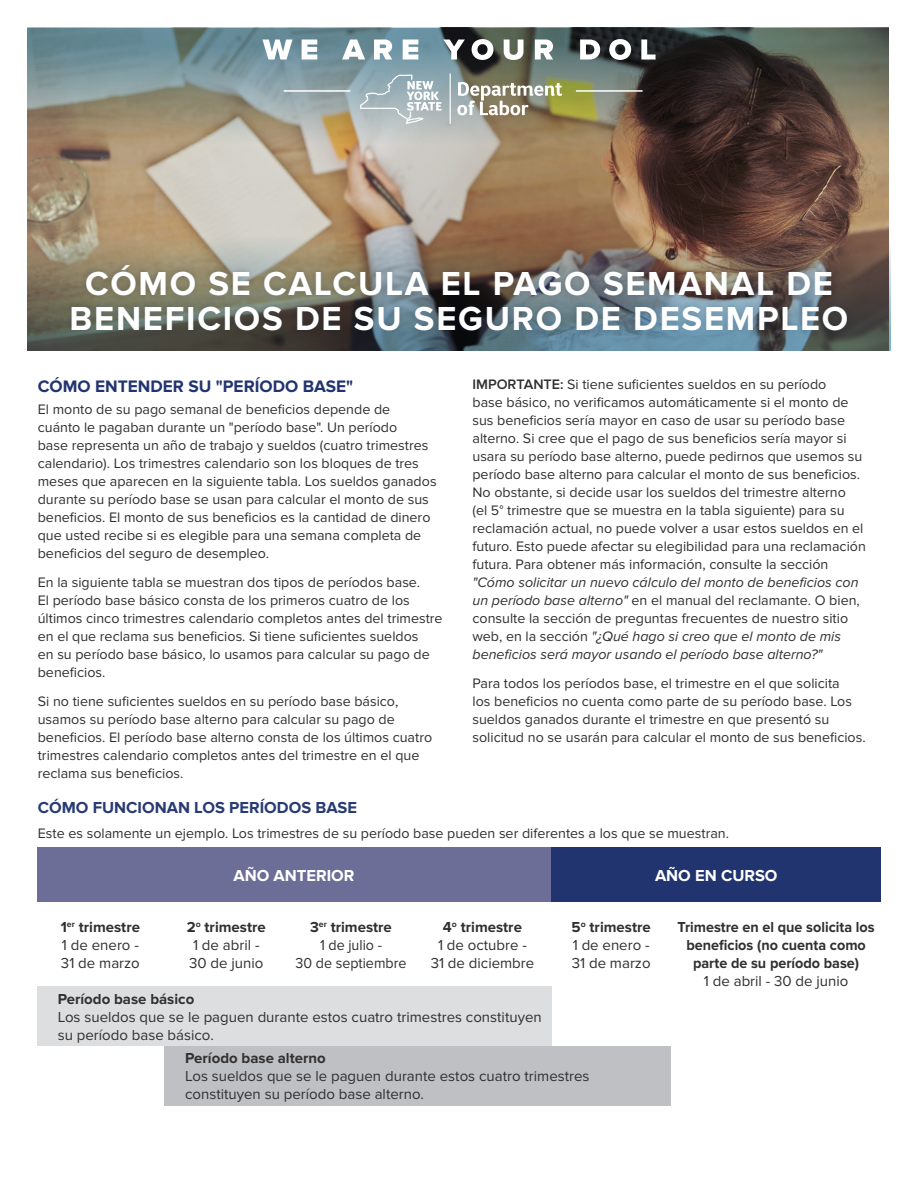
<style>
.page{position:relative;width:918px;height:1188px;background:#fff}
.page>*{position:absolute;margin:0;border:0;box-sizing:border-box;transform-origin:0 0}
.t1{font:700 34.5px/34.5px "Proxima Nova";letter-spacing:.05em;color:#fff;text-align:center}
.t2{font:700 17.25px "Proxima Nova";color:#22346f}
.t3{font:700 16.5px "Proxima Nova";color:#283b73}
.t4{font:700 16.5px "Proxima Nova";color:#fff}
.t5{font:15px/18px "Proxima Nova";color:#312f30}
.t6{font:700 15px/18px "Proxima Nova";color:#312f30;text-align:center;scale:.96 1}
.t7{font:15px/18px "Proxima Nova";color:#312f30;text-align:center;scale:.95 1}
.t8{font:700 15px "Proxima Nova";color:#312f30}
.t9{font:14.25px/18px "Proxima Nova";color:#312f30}
.t10{font:italic 14.25px/18px "Proxima Nova";color:#312f30}
.s1{font-weight:600}
.s2{font-style:normal}
.s3{font-weight:700}
</style>
<div class="page">
<img style="left:27px;top:143px;width:862px;height:92px">
<img style="left:27px;top:28px;width:862px;height:115px">
<svg style="left:27px;top:235px;width:864px;height:116px;background:#756d63"></svg>
<div style="left:66px;top:259px;width:787px;height:76px;background:#002953;opacity:.2"></div>
<div style="left:37px;top:847px;width:514px;height:55px;background:#6d6e97"></div>
<div style="left:551px;top:847px;width:330px;height:55px;background:#22346f"></div>
<div style="left:37px;top:987px;width:514px;height:59px;background:#dddee0"></div>
<div style="left:164px;top:1046px;width:507px;height:59px;background:#bfc0c3"></div>
<hr style="left:576px;top:90px;width:67px;height:2px;background:#fff">
<hr style="left:284px;top:90px;width:67px;height:2px;background:#fff">
<svg style="left:262px;top:39px;width:31px;height:21px"></svg>
<svg style="left:302px;top:39px;width:15px;height:21px"></svg>
<svg style="left:342px;top:39px;width:23px;height:21px"></svg>
<svg style="left:374px;top:39px;width:18px;height:21px"></svg>
<svg style="left:403px;top:39px;width:15px;height:21px"></svg>
<svg style="left:443px;top:39px;width:22px;height:21px"></svg>
<svg style="left:472px;top:39px;width:21px;height:21px"></svg>
<svg style="left:504px;top:40px;width:20px;height:20px"></svg>
<svg style="left:535px;top:39px;width:18px;height:21px"></svg>
<svg style="left:580px;top:39px;width:20px;height:21px"></svg>
<svg style="left:609px;top:39px;width:22px;height:21px"></svg>
<svg style="left:641px;top:39px;width:15px;height:21px"></svg>
<svg style="left:457px;top:82px;width:105px;height:33px"></svg>
<hr style="left:450px;top:73px;width:1px;height:51px;background:#fff">
<svg style="left:360px;top:74px;width:82px;height:50px;background:#b0bfc4"></svg>
<h1 class="t1" style="left:70px;top:267px;width:780px">CÓMO SE CALCULA EL PAGO SEMANAL DE<br>BENEFICIOS DE SU SEGURO DE DESEMPLEO</h1>
<p class="t2" style="left:38px;top:376px;width:317px">CÓMO ENTENDER SU "PERÍODO BASE"</p>
<p class="t9" style="left:38px;top:400px;width:400px">El monto de su pago semanal de beneficios depende de<br>cuánto le pagaban durante un "período base". Un período<br>base representa un año de trabajo y sueldos (cuatro trimestres calendario). Los trimestres calendario son los bloques de tres meses que aparecen en la siguiente tabla. Los sueldos ganados durante su período base se usan para calcular el monto de sus beneficios. El monto de sus beneficios es la cantidad de dinero que usted recibe si es elegible para una semana completa de beneficios del seguro de desempleo.</p>
<p class="t9" style="left:38px;top:573px;width:406px">En la siguiente tabla se muestran dos tipos de períodos base.<br>El período base básico consta de los primeros cuatro de los últimos cinco trimestres calendario completos antes del trimestre en el que reclama sus beneficios. Si tiene suficientes sueldos<br>en su período base básico, lo usamos para calcular su pago de beneficios.</p>
<p class="t9" style="left:38px;top:692px;width:396px">Si no tiene suficientes sueldos en su período base básico, usamos su período base alterno para calcular su pago de beneficios. El período base alterno consta de los últimos cuatro trimestres calendario completos antes del trimestre en el que reclama sus beneficios.</p>
<p class="t9" style="left:472px;top:376px;width:395px"><span class="s1">IMPORTANTE:</span> Si tiene suficientes sueldos en su período<br>base básico, no verificamos automáticamente si el monto de sus beneficios sería mayor en caso de usar su período base alterno. Si cree que el pago de sus beneficios sería mayor si usara su período base alterno, puede pedirnos que usemos su período base alterno para calcular el monto de sus beneficios.<br>No obstante, si decide usar los sueldos del trimestre alterno<br>(el 5° trimestre que se muestra en la tabla siguiente) para su reclamación actual, no puede volver a usar estos sueldos en el futuro. Esto puede afectar su elegibilidad para una reclamación futura. Para obtener más información, consulte la sección</p>
<p class="t10" style="left:472px;top:574px;width:389px">"Cómo solicitar un nuevo cálculo del monto de beneficios con un período base alterno" <span class="s2">en el manual del reclamante. O bien, consulte la sección de preguntas frecuentes de nuestro sitio web, en la sección</span> "¿Qué hago si creo que el monto de mis beneficios será mayor usando el período base alterno?"</p>
<p class="t9" style="left:472px;top:674px;width:395px">Para todos los períodos base, el trimestre en el que solicita<br>los beneficios no cuenta como parte de su período base. Los sueldos ganados durante el trimestre en que presentó su solicitud no se usarán para calcular el monto de sus beneficios.</p>
<p class="t3" style="left:38px;top:798px;width:321px">CÓMO FUNCIONAN LOS PERÍODOS BASE</p>
<p class="t9" style="left:38px;top:825px;width:693px">Este es solamente un ejemplo. Los trimestres de su período base pueden ser diferentes a los que se muestran.</p>
<p class="t4" style="left:234px;top:866px;width:123px">AÑO ANTERIOR</p>
<p class="t4" style="left:655px;top:866px;width:124px">AÑO EN CURSO</p>
<p class="t5" style="left:61px;top:918px;width:81px;text-align:justify"><span class="s3">1</span><sup>er</sup> <span class="s3">trimestre </span>1 de enero - 31 de marzo</p>
<p class="t5" style="left:187px;top:918px;width:81px"><span class="s3">2</span><sup>o</sup> <span class="s3">trimestre<br></span>1 de abril -<br>30 de junio</p>
<p class="t7" style="left:296px;top:918px;width:118px"><span class="s3">3</span><sup>er</sup> <span class="s3">trimestre<br></span>1 de julio -<br>30 de septiembre</p>
<p class="t5" style="left:431px;top:918px;width:105px;text-align:center"><span class="s3">4</span><sup>o</sup> <span class="s3">trimestre<br></span>1 de octubre -<br>31 de diciembre</p>
<p class="t5" style="left:572px;top:918px;width:81px;text-align:justify"><span class="s3">5</span><sup>o</sup> <span class="s3">trimestre </span>1 de enero - 31 de marzo</p>
<p class="t6" style="left:678px;top:918px;width:207px">Trimestre en el que solicita los beneficios (no cuenta como parte de su período base)</p>
<p class="t5" style="left:704px;top:972px;width:146px">1 de abril - 30 de junio</p>
<p class="t8" style="left:58px;top:991px;width:138px">Período base básico</p>
<p class="t5" style="left:58px;top:1008px;width:486px">Los sueldos que se le paguen durante estos cuatro trimestres constituyen su período base básico.</p>
<p class="t8" style="left:185px;top:1050px;width:142px">Período base alterno</p>
<p class="t5" style="left:185px;top:1068px;width:406px">Los sueldos que se le paguen durante estos cuatro trimestres constituyen su período base alterno.</p>
</div>
